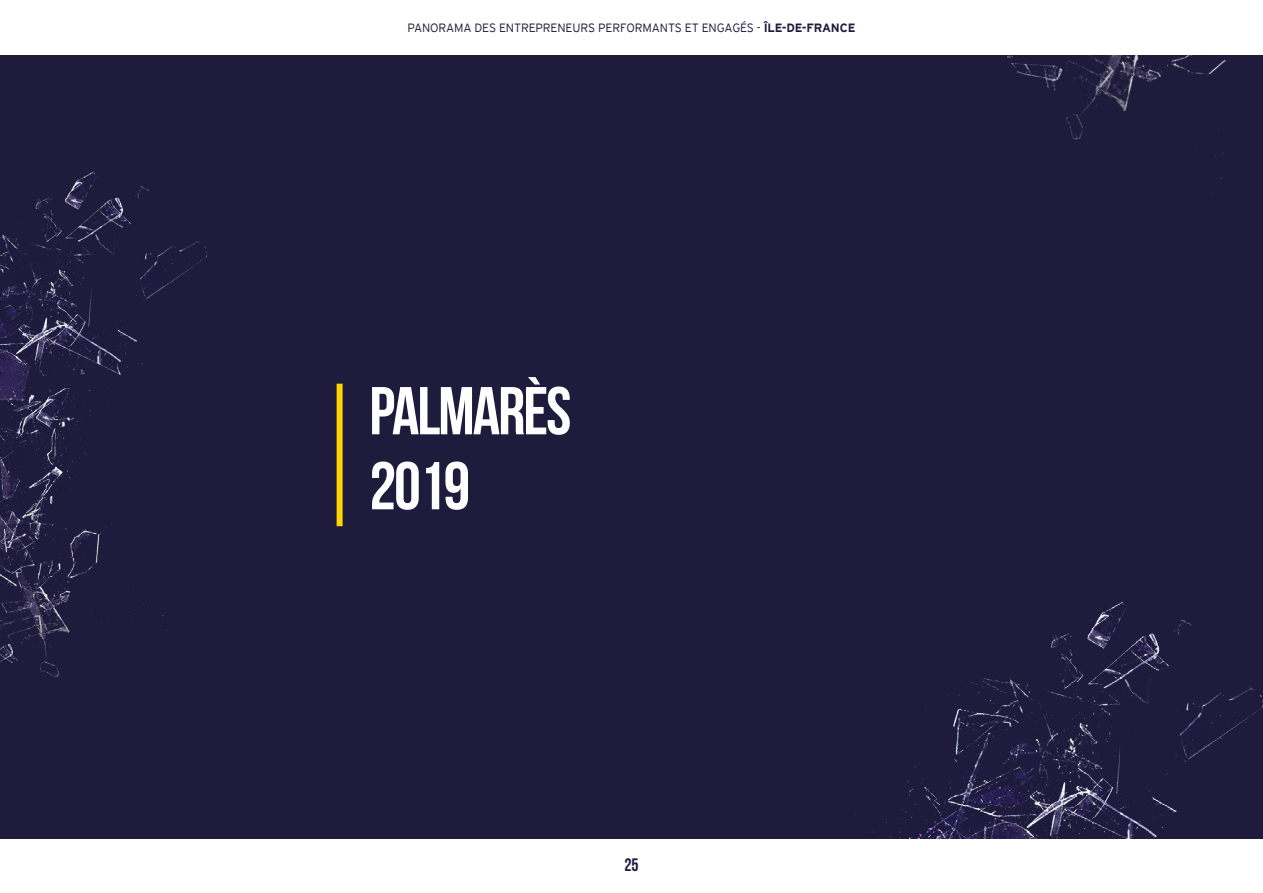
<style>
.page{position:relative;width:1263px;height:893px;background:#fff}
.page>*{position:absolute;margin:0;border:0;box-sizing:border-box;transform-origin:0 0}
.t1{font:67.5px/75px "Bebas Neue";letter-spacing:-.03em;color:#fff}
.t2{font:18px "Bebas Neue";color:#1e1b3d}
.t3{font:300 12px "EY Interstate";letter-spacing:-.01em;color:#1e1b3d}
.s1{font-weight:700}
</style>
<div class="page">
<div style="left:0;top:54px;width:1263px;height:785px;background:#1e1b3d"></div>
<img style="left:0;top:171px;width:208px;height:506px">
<img style="left:854px;top:602px;width:409px;height:237px">
<img style="left:936px;top:54px;width:327px;height:125px">
<div style="left:337px;top:384px;width:6px;height:142px;background:#ffd500"></div>
<p class="t3" style="left:407px;top:19px;width:449px">PANORAMA DES ENTREPRENEURS PERFORMANTS ET ENGAGÉS - <span class="s1">ÎLE-DE-FRANCE</span></p>
<h1 class="t1" style="left:369px;top:373px;width:203px">PALMARÈS<br>2019</h1>
<h2 class="t2" style="left:624px;top:855px;width:16px">25</h2>
</div>
